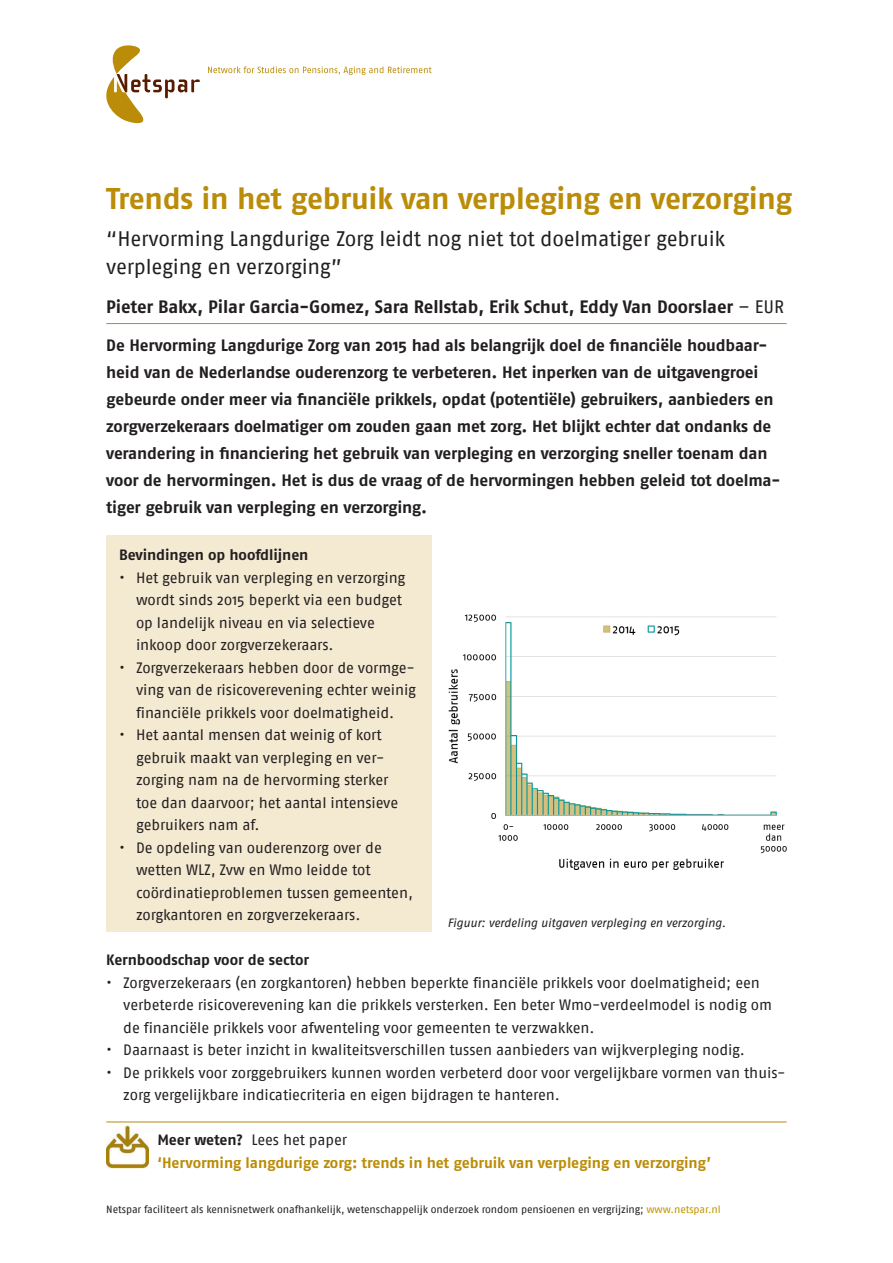
<style>
.page{position:relative;width:893px;height:1263px;background:#fff}
.page>*{position:absolute;margin:0;border:0;box-sizing:border-box;transform-origin:0 0}
.titel{font:700 30px "Fago OT";letter-spacing:-.015em;color:#bb8c07}
.ondertitel{font:21px/28.5px "Fago No";letter-spacing:-.015em;color:#231f20}
.tekst{font:700 18px "Fago OT";letter-spacing:-.005em;color:#231f20}
.inleiding{font:700 16.5px/27px "Fago OT";letter-spacing:-.015em;color:#231f20}
.tekst_insp{font:15px/22.5px "Fago No";letter-spacing:-.01em;color:#231f20}
.tussenkop{font:700 15px/22.5px "Fago OT";letter-spacing:-.01em;color:#bb8c07}
.tussenkop-2{font:700 15px "Fago OT";letter-spacing:-.005em;color:#231f20}
.bijschrift_cursief{font:italic 12px "Fago No";letter-spacing:-.01em;color:#231f20}
.tussenkop-3{font:10.5px "Fago No";letter-spacing:-.005em;color:#231f20}
.s1{font-family:"Fago No";font-weight:400}
.s2{color:#231f20}
.s3{font-family:"Fago No";font-weight:400;color:#231f20}
.s4{color:#c19400}
</style>
<div class="page">
<svg style="left:106px;top:45px;width:94px;height:78px"></svg>
<svg style="left:208px;top:66px;width:224px;height:9px"></svg>
<img style="left:106px;top:1126px;width:43px;height:42px">
<div style="left:106px;top:535px;width:326px;height:397px;background:#f4e9d1"></div>
<hr style="left:106px;top:1121px;width:681px;height:1px;background:#bb8c07">
<hr style="left:106px;top:323px;width:681px;height:1px;background:#bb8c07">
<img style="left:448px;top:614px;width:339px;height:256px">
<p class="titel" style="left:106px;top:180px;width:687px">Trends in het gebruik van verpleging en verzorging</p>
<p class="ondertitel" style="left:106px;top:224px;width:621px">“Hervorming Langdurige Zorg leidt nog niet tot doelmatiger gebruik verpleging en verzorging”</p>
<p class="tekst" style="left:106px;top:295px;width:679px">Pieter Bakx, Pilar Garcia-Gomez, Sara Rellstab, Erik Schut, Eddy Van Doorslaer <span class="s1">– EUR</span></p>
<p class="inleiding" style="left:106px;top:331px;width:675px">De Hervorming Langdurige Zorg van 2015 had als belangrijk doel de financiële houdbaar&shy;heid van de Nederlandse ouderenzorg te verbeteren. Het inperken van de uitgavengroei gebeurde onder meer via financiële prikkels, opdat (potentiële) gebruikers, aanbieders en zorgverzekeraars doelmatiger om zouden gaan met zorg. Het blijkt echter dat ondanks de verandering in financiering het gebruik van verpleging en verzorging sneller toenam dan voor de hervormingen. Het is dus de vraag of de hervormingen hebben geleid tot doelma&shy;tiger gebruik van verpleging en verzorging.</p>
<p class="tussenkop-2" style="left:119px;top:546px;width:191px">Bevindingen op hoofdlijnen</p>
<p class="tekst_insp" style="left:136px;top:566px;width:271px;text-indent:-17px">• Het gebruik van verpleging en verzorging wordt sinds 2015 beperkt via een budget op landelijk niveau en via selectieve inkoop door zorgverzekeraars.</p>
<p class="tekst_insp" style="left:136px;top:656px;width:281px;text-align:justify;text-indent:-17px">• Zorgverzekeraars hebben door de vormge&shy;ving van de risicoverevening echter weinig financiële prikkels voor doelmatigheid.</p>
<p class="tekst_insp" style="left:136px;top:723px;width:264px;text-indent:-17px">• Het aantal mensen dat weinig of kort gebruik maakt van verpleging en ver&shy;zorging nam na de hervorming sterker toe dan daarvoor; het aantal intensieve gebruikers nam af.</p>
<p class="tekst_insp" style="left:136px;top:836px;width:278px;text-indent:-17px">• De opdeling van ouderenzorg over de wetten WLZ, Zvw en Wmo leidde tot coördinatieproblemen tussen gemeenten, zorgkantoren en zorgverzekeraars.</p>
<p class="bijschrift_cursief" style="left:448px;top:916px;width:280px">Figuur: verdeling uitgaven verpleging en verzorging.</p>
<p class="tussenkop-2" style="left:106px;top:951px;width:204px">Kernboodschap voor de sector</p>
<p class="tekst_insp" style="left:123px;top:971px;width:650px;text-indent:-17px">• Zorgverzekeraars (en zorgkantoren) hebben beperkte financiële prikkels voor doelmatigheid; een verbeterde risicoverevening kan die prikkels versterken. Een beter Wmo-verdeelmodel is nodig om de financiële prikkels voor afwenteling voor gemeenten te verzwakken.</p>
<p class="tekst_insp" style="left:106px;top:1038px;width:640px">• Daarnaast is beter inzicht in kwaliteitsverschillen tussen aanbieders van wijkverpleging nodig.</p>
<p class="tekst_insp" style="left:123px;top:1061px;width:664px;text-indent:-17px">• De prikkels voor zorggebruikers kunnen worden verbeterd door voor vergelijkbare vormen van thuis&shy;zorg vergelijkbare indicatiecriteria en eigen bijdragen te hanteren.</p>
<p class="tussenkop" style="left:157px;top:1129px;width:555px"><span class="s2">Meer weten?</span> <span class="s3">Lees het paper<br></span>‘Hervorming langdurige zorg: trends in het gebruik van verpleging en verzorging’</p>
<p class="tussenkop-3" style="left:106px;top:1203px;width:616px">Netspar faciliteert als kennisnetwerk onafhankelijk, wetenschappelijk onderzoek rondom pensioenen en vergrijzing; <span class="s4">www.netspar.nl</span></p>
</div>
